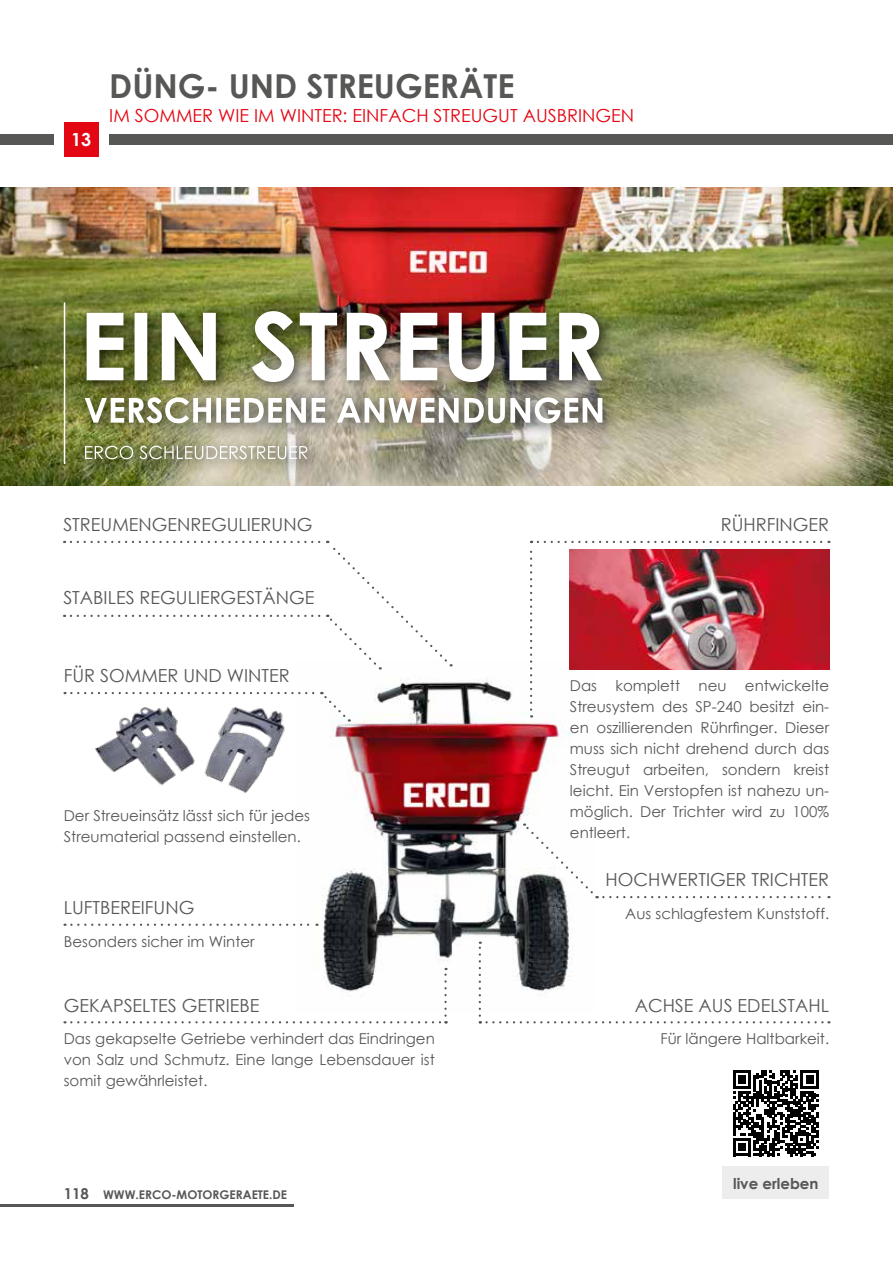
<style>
.page{position:relative;width:893px;height:1263px;background:#fff}
.page>*{position:absolute;margin:0;border:0;box-sizing:border-box;transform-origin:0 0}
.t1{font:700 33px "Century Gothic";color:#575756}
.t2{font:18px "Century Gothic";color:#575756}
.t3{font:18px "Century Gothic";color:#e30613}
.t4{font:700 18px "Century Gothic";color:#fff}
.t5{font:15px/21px "Century Gothic";color:#575756;text-align:justify}
.t6{font:700 15px "Century Gothic";color:#575756}
.t7{font:700 12px "Century Gothic";color:#575756}
</style>
<div class="page">
<img style="left:0;top:187px;width:893px;height:298px">
<div style="left:109px;top:134px;width:784px;height:11px;background:#575756"></div>
<div style="left:0;top:134px;width:53px;height:11px;background:#575756"></div>
<div style="left:64px;top:122px;width:35px;height:35px;background:#e30613"></div>
<svg style="left:733px;top:1070px;width:86px;height:86px"></svg>
<div style="left:722px;top:1167px;width:107px;height:32px;background:#ededed"></div>
<hr style="left:0;top:1204px;width:294px;height:3px;background:#575756">
<img style="left:300px;top:661px;width:295px;height:349px">
<div style="left:74px;top:435px;width:250px;height:41px;background:#000;opacity:.75"></div>
<svg style="left:85px;top:446px;width:222px;height:13px;background:#adae94"></svg>
<svg style="left:71px;top:541px;width:381px;height:128px"></svg>
<svg style="left:65px;top:692px;width:285px;height:29px"></svg>
<svg style="left:523px;top:823px;width:306px;height:75px"></svg>
<svg style="left:479px;top:941px;width:350px;height:82px"></svg>
<svg style="left:530px;top:541px;width:2px;height:176px"></svg>
<svg style="left:538px;top:541px;width:291px;height:2px"></svg>
<svg style="left:65px;top:924px;width:252px;height:2px"></svg>
<svg style="left:71px;top:968px;width:376px;height:55px"></svg>
<hr style="left:64px;top:302px;width:1px;height:162px;background:#fff">
<img style="left:89px;top:705px;width:202px;height:88px">
<img style="left:570px;top:550px;width:260px;height:119px">
<div style="left:75px;top:386px;width:544px;height:54px;background:#000;opacity:.75"></div>
<svg style="left:85px;top:399px;width:517px;height:24px"></svg>
<div style="left:75px;top:300px;width:543px;height:99px;background:#000;opacity:.75"></div>
<img style="left:87px;top:311px;width:515px;height:71px">
<p class="t4" style="left:71px;top:126px;width:22px">13</p>
<h1 class="t1" style="left:109px;top:61px;width:407px">DÜNG- UND STREUGERÄTE</h1>
<p class="t3" style="left:109px;top:103px;width:526px">IM SOMMER WIE IM WINTER: EINFACH STREUGUT AUSBRINGEN</p>
<p class="t2" style="left:63px;top:512px;width:250px">STREUMENGENREGULIERUNG</p>
<p class="t2" style="left:63px;top:585px;width:253px">STABILES REGULIERGESTÄNGE</p>
<p class="t2" style="left:721px;top:512px;width:110px">RÜHRFINGER</p>
<p class="t2" style="left:64px;top:663px;width:228px">FÜR SOMMER UND WINTER</p>
<p class="t5" style="left:64px;top:805px;width:248px">Der Streueinsätz lässt sich für jedes<br>Streumaterial passend einstellen.</p>
<p class="t2" style="left:64px;top:895px;width:132px">LUFTBEREIFUNG</p>
<p class="t5" style="left:64px;top:930px;width:192px">Besonders sicher im Winter</p>
<p class="t2" style="left:64px;top:992px;width:197px">GEKAPSELTES GETRIEBE</p>
<p class="t5" style="left:64px;top:1028px;width:373px">Das gekapselte Getriebe verhindert das Eindringen von Salz und Schmutz. Eine lange Lebensdauer ist somit gewährleistet.</p>
<p class="t6" style="left:64px;top:1182px;width:27px">118</p>
<p class="t7" style="left:103px;top:1186px;width:186px">WWW.ERCO-MOTORGERAETE.DE</p>
<p class="t5" style="left:570px;top:675px;width:261px">Das komplett neu entwickelte Streusystem des SP-240 besitzt ein&shy;en oszillierenden Rührfinger. Dieser muss sich nicht drehend durch das Streugut arbeiten, sondern kreist leicht. Ein Verstopfen ist nahezu un&shy;möglich. Der Trichter wird zu 100% entleert.</p>
<p class="t2" style="left:606px;top:867px;width:225px">HOCHWERTIGER TRICHTER</p>
<p class="t5" style="left:625px;top:903px;width:205px">Aus schlagfestem Kunststoff.</p>
<p class="t2" style="left:635px;top:992px;width:196px">ACHSE AUS EDELSTAHL</p>
<p class="t5" style="left:660px;top:1028px;width:170px">Für längere Haltbarkeit.</p>
<p class="t6" style="left:733px;top:1172px;width:87px">live erleben</p>
</div>
